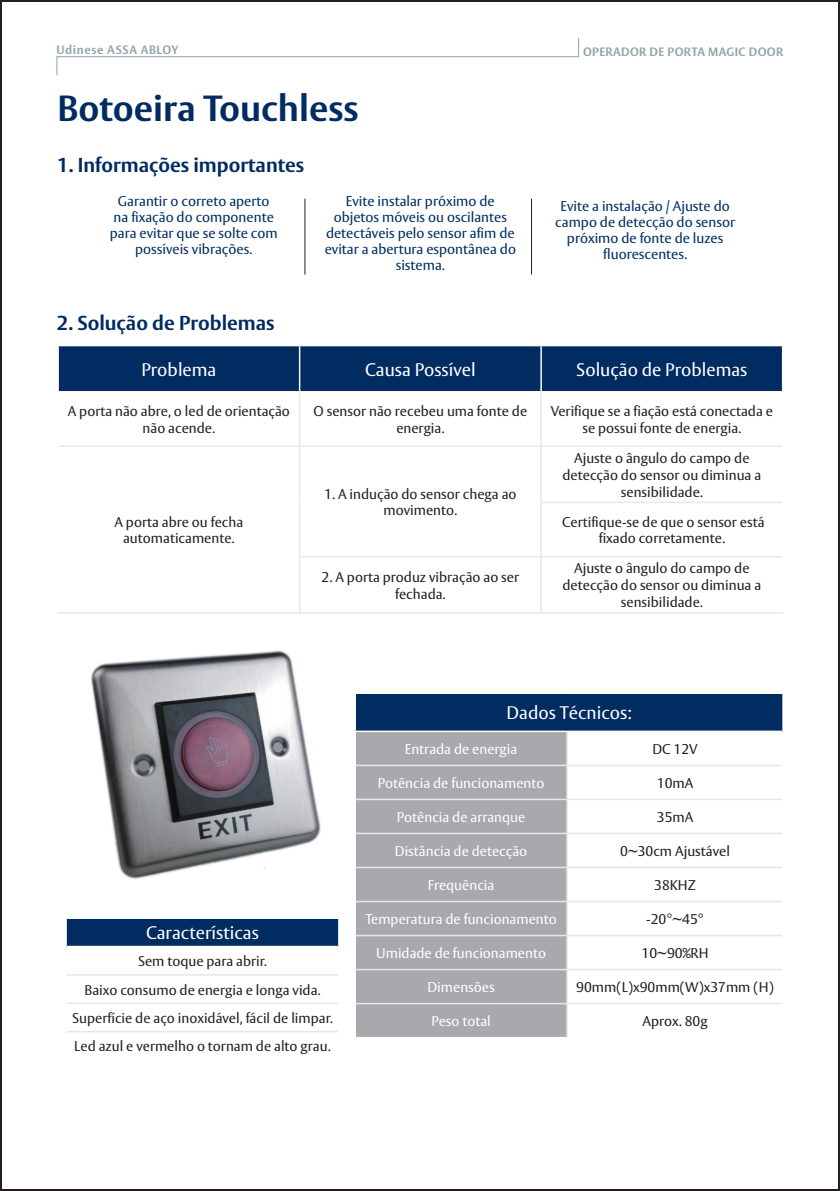
<style>
.page{position:relative;width:840px;height:1191px;background:#fff}
.page>*{position:absolute;margin:0;border:0;box-sizing:border-box;transform-origin:0 0}
.t1{font:700 36px "ASSA Vesta";color:#002c62}
.t2{font:700 20px "ASSA Vesta";color:#002c62}
.t3{font:18px "ASSA Vesta";color:#fff}
.t4{font:14px/16.8px "ASSA Vesta";color:#231f20;text-align:center}
.t5{font:14px/16px "ASSA Vesta";color:#002c62;text-align:center}
.t6{font:14px "ASSA Vesta";color:#fff}
.t7{font:700 12px "ASSA Vesta";letter-spacing:.03em;color:#93a4aa}
.t8{font:700 12px "ASSA Vesta";letter-spacing:.05em;color:#93a4aa}
</style>
<div class="page">
<svg style="left:56px;top:38px;width:523px;height:38px"></svg>
<svg style="left:839px;top:0;width:1px;height:1191px"></svg>
<hr style="left:304px;top:199px;width:1px;height:75px;background:#231f20">
<hr style="left:531px;top:199px;width:1px;height:75px;background:#231f20">
<div style="left:59px;top:346px;width:722px;height:45px;background:#002c62"></div>
<hr style="left:299px;top:346px;width:1px;height:45px;background:#fff">
<hr style="left:540px;top:346px;width:1px;height:45px;background:#fff">
<hr style="left:299px;top:392px;width:1px;height:53px;background:#e6e7e9">
<hr style="left:540px;top:392px;width:1px;height:53px;background:#e6e7e9">
<hr style="left:59px;top:445px;width:240px;height:2px;background:#e6e7e9">
<hr style="left:299px;top:445px;width:242px;height:2px;background:#e6e7e9">
<hr style="left:299px;top:447px;width:1px;height:55px;background:#e6e7e9">
<hr style="left:541px;top:445px;width:240px;height:2px;background:#e6e7e9">
<hr style="left:540px;top:447px;width:1px;height:54px;background:#e6e7e9">
<hr style="left:299px;top:502px;width:1px;height:54px;background:#e6e7e9">
<hr style="left:540px;top:501px;width:241px;height:2px;background:#e6e7e9">
<hr style="left:540px;top:503px;width:1px;height:53px;background:#e6e7e9">
<hr style="left:299px;top:556px;width:242px;height:1px;background:#e6e7e9">
<hr style="left:299px;top:557px;width:1px;height:55px;background:#e6e7e9">
<hr style="left:541px;top:556px;width:240px;height:1px;background:#e6e7e9">
<hr style="left:540px;top:557px;width:1px;height:55px;background:#e6e7e9">
<hr style="left:57px;top:612px;width:242px;height:1px;background:#e6e7e9">
<hr style="left:299px;top:612px;width:242px;height:1px;background:#e6e7e9">
<hr style="left:541px;top:612px;width:242px;height:1px;background:#e6e7e9">
<img style="left:91px;top:650px;width:230px;height:229px">
<div style="left:355px;top:693px;width:427px;height:38px;background:#002c62"></div>
<div style="left:356px;top:732px;width:210px;height:304px;background:#a8a9ad"></div>
<hr style="left:354px;top:692px;width:212px;height:2px;background:#fff">
<hr style="left:354px;top:694px;width:2px;height:36px;background:#fff">
<hr style="left:566px;top:692px;width:217px;height:2px;background:#fff">
<hr style="left:781px;top:694px;width:2px;height:37px;background:#fff">
<hr style="left:566px;top:732px;width:1px;height:32px;background:#e6e7e9">
<hr style="left:356px;top:764px;width:210px;height:2px;background:#e6e7e9">
<hr style="left:566px;top:764px;width:215px;height:2px;background:#e6e7e9">
<hr style="left:566px;top:766px;width:1px;height:32px;background:#e6e7e9">
<hr style="left:356px;top:798px;width:210px;height:2px;background:#e6e7e9">
<hr style="left:566px;top:798px;width:215px;height:2px;background:#e6e7e9">
<hr style="left:566px;top:800px;width:1px;height:32px;background:#e6e7e9">
<hr style="left:356px;top:832px;width:210px;height:2px;background:#e6e7e9">
<hr style="left:566px;top:832px;width:215px;height:2px;background:#e6e7e9">
<hr style="left:566px;top:834px;width:1px;height:32px;background:#e6e7e9">
<hr style="left:356px;top:866px;width:210px;height:2px;background:#e6e7e9">
<hr style="left:566px;top:866px;width:215px;height:2px;background:#e6e7e9">
<hr style="left:566px;top:868px;width:1px;height:32px;background:#e6e7e9">
<hr style="left:356px;top:900px;width:210px;height:2px;background:#e6e7e9">
<hr style="left:566px;top:900px;width:215px;height:2px;background:#e6e7e9">
<hr style="left:566px;top:902px;width:1px;height:32px;background:#e6e7e9">
<hr style="left:356px;top:934px;width:210px;height:2px;background:#e6e7e9">
<hr style="left:566px;top:934px;width:215px;height:2px;background:#e6e7e9">
<hr style="left:566px;top:936px;width:1px;height:32px;background:#e6e7e9">
<hr style="left:356px;top:968px;width:210px;height:2px;background:#e6e7e9">
<hr style="left:566px;top:968px;width:215px;height:2px;background:#e6e7e9">
<hr style="left:566px;top:970px;width:1px;height:32px;background:#e6e7e9">
<hr style="left:356px;top:1002px;width:210px;height:2px;background:#e6e7e9">
<hr style="left:566px;top:1002px;width:215px;height:2px;background:#e6e7e9">
<hr style="left:566px;top:1004px;width:1px;height:32px;background:#e6e7e9">
<hr style="left:354px;top:730px;width:212px;height:2px;background:#fff">
<hr style="left:566px;top:730px;width:215px;height:2px;background:#fff">
<div style="left:66px;top:918px;width:273px;height:28px;background:#002c62"></div>
<hr style="left:65px;top:917px;width:274px;height:2px;background:#fff">
<hr style="left:65px;top:919px;width:2px;height:27px;background:#fff">
<hr style="left:67px;top:945px;width:271px;height:2px;background:#fff">
<svg style="left:338px;top:919px;width:1px;height:28px"></svg>
<hr style="left:67px;top:974px;width:271px;height:1px;background:#e6e7e9">
<hr style="left:67px;top:1002px;width:271px;height:2px;background:#e6e7e9">
<hr style="left:67px;top:1030px;width:271px;height:2px;background:#e6e7e9">
<p class="t8" style="left:56px;top:43px;width:124px">Udinese ASSA ABLOY</p>
<p class="t7" style="left:582px;top:44px;width:201px">OPERADOR DE PORTA MAGIC DOOR</p>
<p class="t1" style="left:57px;top:86px;width:302px">Botoeira Touchless</p>
<p class="t2" style="left:57px;top:153px;width:248px">1. Informações importantes</p>
<p class="t5" style="left:110px;top:193px;width:169px">Garantir o correto aperto na fixação do componente para evitar que se solte com possíveis vibrações.</p>
<p class="t5" style="left:324px;top:193px;width:193px">Evite instalar próximo de objetos móveis ou oscilantes detectáveis pelo sensor afim de evitar a abertura espontânea do sistema.</p>
<p class="t5" style="left:555px;top:199px;width:181px">Evite a instalação / Ajuste do campo de detecção do sensor próximo de fonte de luzes fluorescentes.</p>
<p class="t2" style="left:57px;top:311px;width:219px">2. Solução de Problemas</p>
<p class="t3" style="left:141px;top:358px;width:76px">Problema</p>
<p class="t3" style="left:365px;top:358px;width:112px">Causa Possível</p>
<p class="t3" style="left:576px;top:358px;width:172px">Solução de Problemas</p>
<p class="t4" style="left:68px;top:403px;width:223px">A porta não abre, o led de orientação não acende.</p>
<p class="t4" style="left:313px;top:403px;width:215px">O sensor não recebeu uma fonte de energia.</p>
<p class="t4" style="left:550px;top:403px;width:223px">Verifique se a fiação está conectada e se possui fonte de energia.</p>
<p class="t4" style="left:114px;top:514px;width:130px">A porta abre ou fecha automaticamente.</p>
<p class="t4" style="left:324px;top:486px;width:194px">1. A indução do sensor chega ao movimento.</p>
<p class="t4" style="left:321px;top:569px;width:199px">2. A porta produz vibração ao ser</p>
<p class="t4" style="left:395px;top:586px;width:52px">fechada.</p>
<p class="t4" style="left:562px;top:450px;width:200px">Ajuste o ângulo do campo de detecção do sensor ou diminua a sensibilidade.</p>
<p class="t4" style="left:561px;top:514px;width:204px">Certifique-se de que o sensor está fixado corretamente.</p>
<p class="t4" style="left:562px;top:561px;width:200px">Ajuste o ângulo do campo de detecção do sensor ou diminua a sensibilidade.</p>
<p class="t3" style="left:146px;top:922px;width:114px">Características</p>
<p class="t4" style="left:138px;top:953px;width:130px">Sem toque para abrir.</p>
<p class="t4" style="left:84px;top:981px;width:237px">Baixo consumo de energia e longa vida.</p>
<p class="t4" style="left:72px;top:1010px;width:262px">Superfície de aço inoxidável, fácil de limpar.</p>
<p class="t4" style="left:74px;top:1038px;width:258px">Led azul e vermelho o tornam de alto grau.</p>
<p class="t3" style="left:506px;top:702px;width:126px">Dados Técnicos:</p>
<p class="t6" style="left:404px;top:740px;width:114px">Entrada de energia</p>
<p class="t4" style="left:652px;top:741px;width:47px">DC 12V</p>
<p class="t6" style="left:377px;top:774px;width:168px">Potência de funcionamento</p>
<p class="t4" style="left:656px;top:775px;width:38px">10mA</p>
<p class="t6" style="left:396px;top:808px;width:130px">Potência de arranque</p>
<p class="t4" style="left:656px;top:809px;width:38px">35mA</p>
<p class="t6" style="left:394px;top:842px;width:134px">Distância de detecção</p>
<p class="t4" style="left:620px;top:843px;width:111px">0~30cm Ajustável</p>
<p class="t6" style="left:427px;top:876px;width:68px">Frequência</p>
<p class="t4" style="left:653px;top:877px;width:43px">38KHZ</p>
<p class="t6" style="left:365px;top:910px;width:193px">Temperatura de funcionamento</p>
<p class="t4" style="left:646px;top:911px;width:59px">-20°~45°</p>
<p class="t6" style="left:376px;top:944px;width:171px">Umidade de funcionamento</p>
<p class="t4" style="left:641px;top:945px;width:68px">10~90%RH</p>
<p class="t6" style="left:427px;top:978px;width:69px">Dimensões</p>
<p class="t4" style="left:576px;top:979px;width:199px">90mm(L)x90mm(W)x37mm (H)</p>
<p class="t6" style="left:431px;top:1012px;width:61px">Peso total</p>
<p class="t4" style="left:642px;top:1013px;width:67px">Aprox. 80g</p>
</div>
